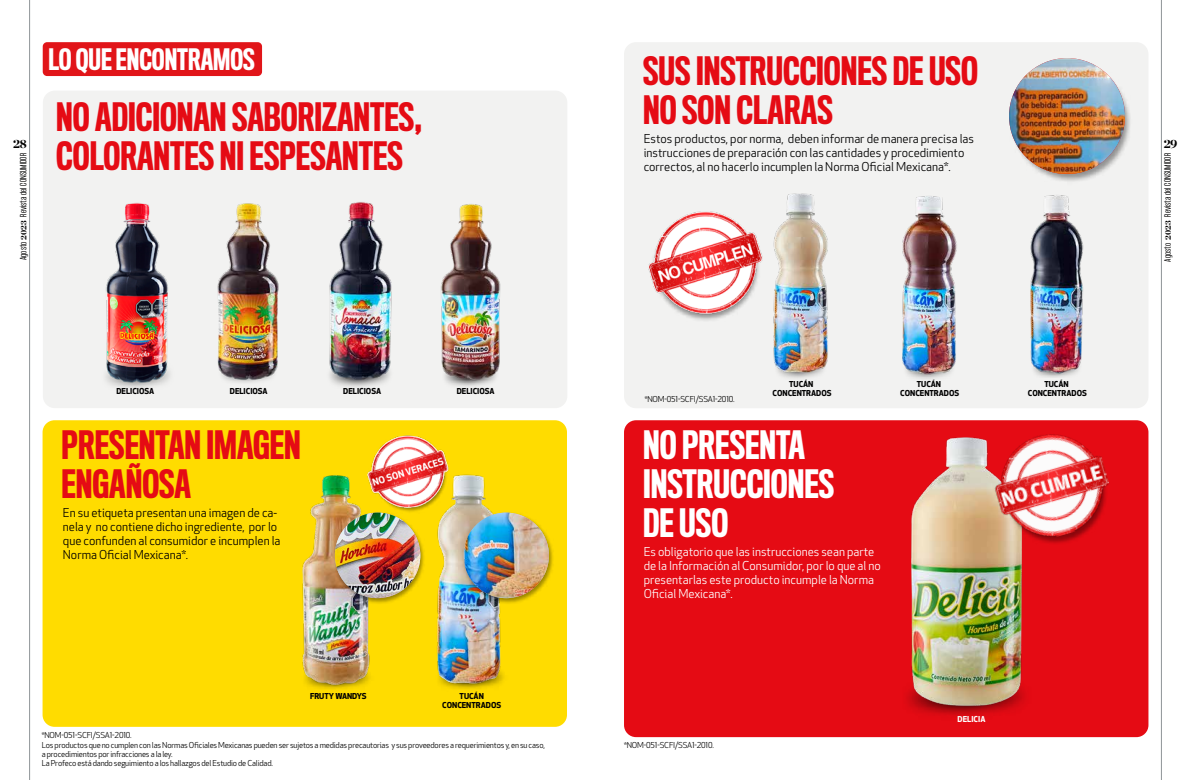
<style>
.page{position:relative;width:1191px;height:780px;background:#fff}
.page>*{position:absolute;margin:0;border:0;box-sizing:border-box;transform-origin:0 0}
.t1{font:500 36px/39px "Titling Gothic FB Comp";color:#e50b14}
.t2{font:500 36px/39px "Titling Gothic FB Comp";color:#fff}
.t3{font:500 27.2px "Titling Gothic FB Comp";color:#fff}
.t4{font:12px/14px "Apex New";color:#000}
.t5{font:12px/14px "Apex New";color:#fff}
.t6{font:900 12px "Chronicle Display";color:#000}
.t7{font:8px/9px "Apex New";letter-spacing:-.02em;color:#000}
.t8{font:700 8px/9px "Apex New";color:#000;text-align:center}
.t9{font:300 8px "Formula Condensed";letter-spacing:.02em;color:#000}
.t10{font:700 8px "Apex New";color:#fff}
.s1{font-family:"Chronicle Display";font-weight:900}
</style>
<div class="page">
<div style="left:43px;top:420px;width:524px;height:306px;background:#ffdc00;border-radius:12px"></div>
<div style="left:624px;top:42px;width:524px;height:366px;background:#f2f2f1;border-radius:12px"></div>
<div style="left:624px;top:420px;width:524px;height:317px;background:#e50b14;border-radius:12px"></div>
<img style="left:1094px;top:99px;width:36px;height:78px">
<img style="left:648px;top:211px;width:115px;height:106px">
<div style="left:43px;top:42px;width:219px;height:34px;background:#e11519;border-radius:4px"></div>
<img style="left:1009px;top:58px;width:116px;height:116px">
<hr style="left:29px;top:0;width:1px;height:780px;background:#8f9497">
<img style="left:773px;top:193px;width:55px;height:185px">
<hr style="left:1161px;top:0;width:1px;height:780px;background:#8f9497">
<img style="left:368px;top:435px;width:81px;height:72px">
<img style="left:902px;top:196px;width:55px;height:183px">
<img style="left:1017px;top:165px;width:77px;height:213px">
<div style="left:43px;top:91px;width:524px;height:317px;background:#f2f2f1;border-radius:12px"></div>
<img style="left:105px;top:203px;width:65px;height:185px">
<img style="left:217px;top:203px;width:62px;height:180px">
<img style="left:329px;top:202px;width:63px;height:185px">
<img style="left:440px;top:204px;width:61px;height:182px">
<img style="left:883px;top:420px;width:142px;height:296px">
<img style="left:981px;top:420px;width:138px;height:130px">
<img style="left:302px;top:472px;width:81px;height:217px">
<img style="left:424px;top:469px;width:80px;height:220px">
<img style="left:456px;top:507px;width:97px;height:102px">
<img style="left:463px;top:512px;width:86px;height:86px;border-radius:43px">
<img style="left:328px;top:507px;width:103px;height:102px">
<img style="left:335px;top:512px;width:85px;height:86px;border-radius:43px">
<h3 class="t6" style="left:13px;top:134px;width:15px">28</h3>
<p class="t9" style="left:19px;top:260px;width:109px;rotate:-90deg">Agosto <span class="s1">2023</span> Revista del CONSUMIDOR</p>
<h2 class="t3" style="left:49px;top:44px;width:208px">LO QUE ENCONTRAMOS</h2>
<h1 class="t1" style="left:56px;top:99px;width:367px">NO ADICIONAN SABORIZANTES,<br>COLORANTES NI ESPESANTES</h1>
<p class="t8" style="left:116px;top:386px;width:39px">DELICIOSA</p>
<p class="t8" style="left:230px;top:386px;width:39px">DELICIOSA</p>
<p class="t8" style="left:343px;top:386px;width:39px">DELICIOSA</p>
<p class="t8" style="left:457px;top:386px;width:39px">DELICIOSA</p>
<h1 class="t1" style="left:62px;top:426px;width:241px">PRESENTAN IMAGEN<br>ENGAÑOSA</h1>
<h3 class="t4" style="left:63px;top:506px;width:219px">En su etiqueta presentan una imagen de ca&shy;nela y no contiene dicho ingrediente, por lo que confunden al consumidor e incumplen la Norma Oficial Mexicana*.</h3>
<p class="t7" style="left:42px;top:730px;width:91px">*NOM-051-SCFI/SSA1-2010.</p>
<p class="t8" style="left:310px;top:691px;width:58px">FRUTY WANDYS</p>
<p class="t8" style="left:442px;top:691px;width:60px">TUCÁN<br>CONCENTRADOS</p>
<p class="t7" style="left:42px;top:741px;width:505px">Los productos que no cumplen con las Normas Oficiales Mexicanas pueden ser sujetos a medidas precautorias y sus proveedores a requerimientos y, en su caso, a procedimientos por infracciones a la ley.<br>La Profeco está dando seguimiento a los hallazgos del Estudio de Calidad.</p>
<h1 class="t1" style="left:643px;top:52px;width:336px">SUS INSTRUCCIONES DE USO<br>NO SON CLARAS</h1>
<h3 class="t4" style="left:643px;top:131px;width:332px">Estos productos, por norma, deben informar de manera precisa las instrucciones de preparación con las cantidades y procedimiento correctos, al no hacerlo incumplen la Norma Oficial Mexicana*.</h3>
<p class="t7" style="left:644px;top:395px;width:91px">*NOM-051-SCFI/SSA1-2010.</p>
<p class="t8" style="left:772px;top:379px;width:60px">TUCÁN<br>CONCENTRADOS</p>
<p class="t8" style="left:900px;top:379px;width:60px">TUCÁN<br>CONCENTRADOS</p>
<p class="t8" style="left:1027px;top:379px;width:60px">TUCÁN<br>CONCENTRADOS</p>
<h1 class="t2" style="left:643px;top:426px;width:193px">NO PRESENTA<br>INSTRUCCIONES<br>DE USO</h1>
<h3 class="t5" style="left:643px;top:544px;width:239px">Es obligatorio que las instrucciones sean parte de la Información al Consumidor, por lo que al no presentarlas este producto incumple la Norma Oficial Mexicana*.</h3>
<p class="t7" style="left:624px;top:741px;width:91px">*NOM-051-SCFI/SSA1-2010.</p>
<p class="t10" style="left:957px;top:713px;width:29px">DELICIA</p>
<h3 class="t6" style="left:1163px;top:134px;width:15px">29</h3>
<p class="t9" style="left:1163px;top:262px;width:110px;rotate:-90deg">Agosto <span class="s1">2023</span> Revista del CONSUMIDOR</p>
</div>
